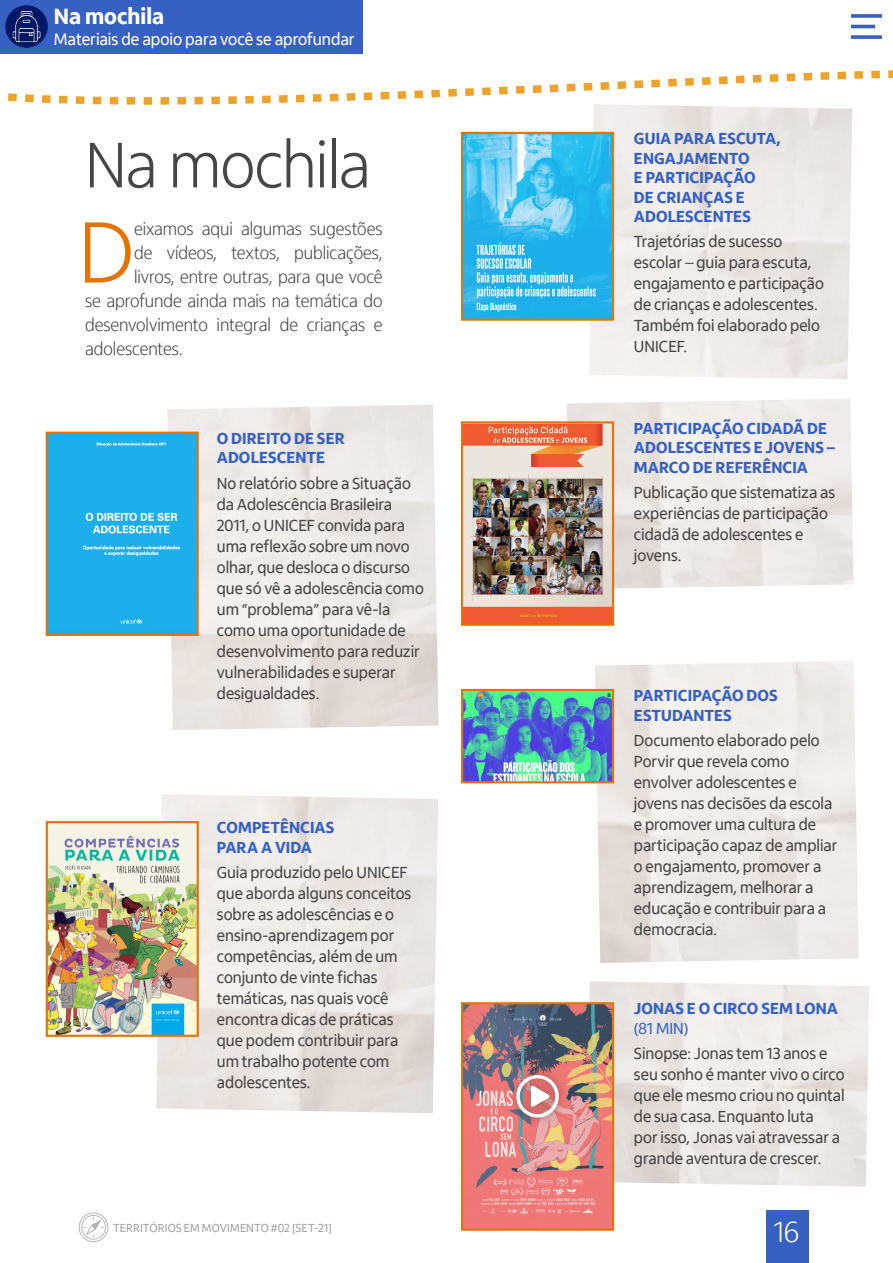
<style>
.page{position:relative;width:893px;height:1263px;background:#fff}
.page>*{position:absolute;margin:0;border:0;box-sizing:border-box;transform-origin:0 0}
.TEXTO_REVISTA{font:300 89.1px "Itau Display";color:#e77200}
.intertitulo{font:300 66px "Itau Display";letter-spacing:-.015em;color:#474647}
.texto{font:300 30px "Itau Display";color:#fff}
.intertitulo-2{font:800 22.8px "Itau Display";color:#fff}
.TEXTO_REVISTA-2{font:300 18px "Itau Display";letter-spacing:-.005em;color:#474647}
.intertitulo-3{font:17.1px "Itau Display";color:#fff}
.TEXTO_REVISTA-3{font:16.5px/21px "Itau Display";color:#474647}
.TEXTO_REVISTA-4{font:800 16.5px/19.5px "Itau Display";letter-spacing:.005em;color:#3661c2}
.t1{font:12px "Itau Display";letter-spacing:.005em;color:#a3a2a3}
.s1{font-weight:400}
</style>
<div class="page">
<svg style="left:851px;top:14px;width:31px;height:4px"></svg>
<hr style="left:851px;top:25px;width:24px;height:3px;background:#3661c2">
<svg style="left:851px;top:35px;width:31px;height:4px"></svg>
<svg style="left:79px;top:1212px;width:29px;height:30px"></svg>
<svg style="left:8px;top:70px;width:885px;height:41px"></svg>
<div style="left:766px;top:1211px;width:43px;height:52px;background:#3661c2"></div>
<div style="left:0;top:0;width:362px;height:53px;background:#3661c2"></div>
<div style="left:5px;top:5px;width:43px;height:43px;background:#001865;border-radius:50%"></div>
<img style="left:10px;top:10px;width:33px;height:33px">
<img style="left:49px;top:824px;width:147px;height:210px">
<div style="left:46px;top:821px;width:153px;height:216px;border:2px solid #e77200"></div>
<img style="left:589px;top:104px;width:263px;height:275px">
<img style="left:464px;top:135px;width:147px;height:183px">
<div style="left:461px;top:132px;width:153px;height:189px;border:2px solid #e77200"></div>
<img style="left:567px;top:399px;width:286px;height:190px">
<img style="left:464px;top:424px;width:147px;height:199px">
<div style="left:461px;top:421px;width:153px;height:205px;border:2px solid #e77200"></div>
<img style="left:464px;top:692px;width:147px;height:88px">
<div style="left:461px;top:689px;width:153px;height:94px;border:2px solid #e77200"></div>
<img style="left:49px;top:435px;width:147px;height:198px">
<div style="left:46px;top:432px;width:153px;height:204px;border:2px solid #e77200"></div>
<img style="left:589px;top:981px;width:280px;height:206px">
<img style="left:464px;top:1005px;width:147px;height:223px">
<div style="left:461px;top:1002px;width:153px;height:229px;border:2px solid #e77200"></div>
<div style="left:507px;top:1066px;width:61px;height:60px;background:#000;opacity:.4"></div>
<svg style="left:529px;top:1081px;width:23px;height:30px"></svg>
<div style="left:516px;top:1075px;width:43px;height:42px;border:3px solid #fff;border-radius:50%"></div>
<p class="intertitulo-2" style="left:54px;top:3px;width:112px">Na mochila</p>
<p class="intertitulo-3" style="left:54px;top:29px;width:302px">Materiais de apoio para você se aprofundar</p>
<p class="intertitulo" style="left:85px;top:128px;width:287px">Na mochila</p>
<p class="TEXTO_REVISTA" style="left:78px;top:202px;width:57px">D</p>
<p class="TEXTO_REVISTA-2" style="left:134px;top:218px;width:250px">eixamos aqui algumas sugestões</p>
<p class="TEXTO_REVISTA-2" style="left:134px;top:242px;width:250px">de vídeos, textos, publicações,</p>
<p class="TEXTO_REVISTA-2" style="left:134px;top:266px;width:250px">livros, entre outras, para que você</p>
<p class="TEXTO_REVISTA-2" style="left:85px;top:290px;width:299px">se aprofunde ainda mais na temática do</p>
<p class="TEXTO_REVISTA-2" style="left:85px;top:314px;width:299px">desenvolvimento integral de crianças e</p>
<p class="TEXTO_REVISTA-2" style="left:85px;top:338px;width:99px">adolescentes.</p>
<p class="TEXTO_REVISTA-4" style="left:217px;top:429px;width:129px">O DIREITO DE SER<br>ADOLESCENTE</p>
<p class="TEXTO_REVISTA-3" style="left:217px;top:473px;width:209px">No relatório sobre a Situação da Adolescência Brasileira<br>2011, o UNICEF convida para uma reflexão sobre um novo olhar, que desloca o discurso que só vê a adolescência como um “problema” para vê-la como uma oportunidade de desenvolvimento para reduzir vulnerabilidades e superar desigualdades.</p>
<p class="TEXTO_REVISTA-4" style="left:217px;top:818px;width:119px">COMPETÊNCIAS<br>PARA A VIDA</p>
<p class="TEXTO_REVISTA-3" style="left:217px;top:862px;width:196px">Guia produzido pelo UNICEF que aborda alguns conceitos sobre as adolescências e o ensino-aprendizagem por competências, além de um conjunto de vinte fichas temáticas, nas quais você encontra dicas de práticas que podem contribuir para um trabalho potente com adolescentes.</p>
<p class="TEXTO_REVISTA-4" style="left:634px;top:129px;width:148px">GUIA PARA ESCUTA,<br>ENGAJAMENTO<br>E PARTICIPAÇÃO<br>DE CRIANÇAS E<br>ADOLESCENTES</p>
<p class="TEXTO_REVISTA-3" style="left:634px;top:231px;width:192px">Trajetórias de sucesso escolar – guia para escuta, engajamento e participação de crianças e adolescentes.<br>Também foi elaborado pelo<br>UNICEF.</p>
<p class="TEXTO_REVISTA-4" style="left:634px;top:418px;width:203px">PARTICIPAÇÃO CIDADÃ DE<br>ADOLESCENTES E JOVENS –<br>MARCO DE REFERÊNCIA</p>
<p class="TEXTO_REVISTA-3" style="left:634px;top:482px;width:203px">Publicação que sistematiza as experiências de participação cidadã de adolescentes e jovens.</p>
<p class="TEXTO_REVISTA-4" style="left:634px;top:686px;width:145px">PARTICIPAÇÃO DOS<br>ESTUDANTES</p>
<p class="TEXTO_REVISTA-3" style="left:634px;top:730px;width:205px">Documento elaborado pelo<br>Porvir que revela como envolver adolescentes e jovens nas decisões da escola e promover uma cultura de participação capaz de ampliar o engajamento, promover a aprendizagem, melhorar a educação e contribuir para a democracia.</p>
<p class="TEXTO_REVISTA-4" style="left:634px;top:999px;width:206px">JONAS E O CIRCO SEM LONA <span class="s1">(81 MIN)</span></p>
<p class="TEXTO_REVISTA-3" style="left:634px;top:1043px;width:212px">Sinopse: Jonas tem 13 anos e seu sonho é manter vivo o circo que ele mesmo criou no quintal de sua casa. Enquanto luta<br>por isso, Jonas vai atravessar a grande aventura de crescer.</p>
<p class="t1" style="left:113px;top:1221px;width:220px">TERRITÓRIOS EM MOVIMENTO #02 [SET-21]</p>
<p class="texto" style="left:774px;top:1215px;width:27px">16</p>
</div>
